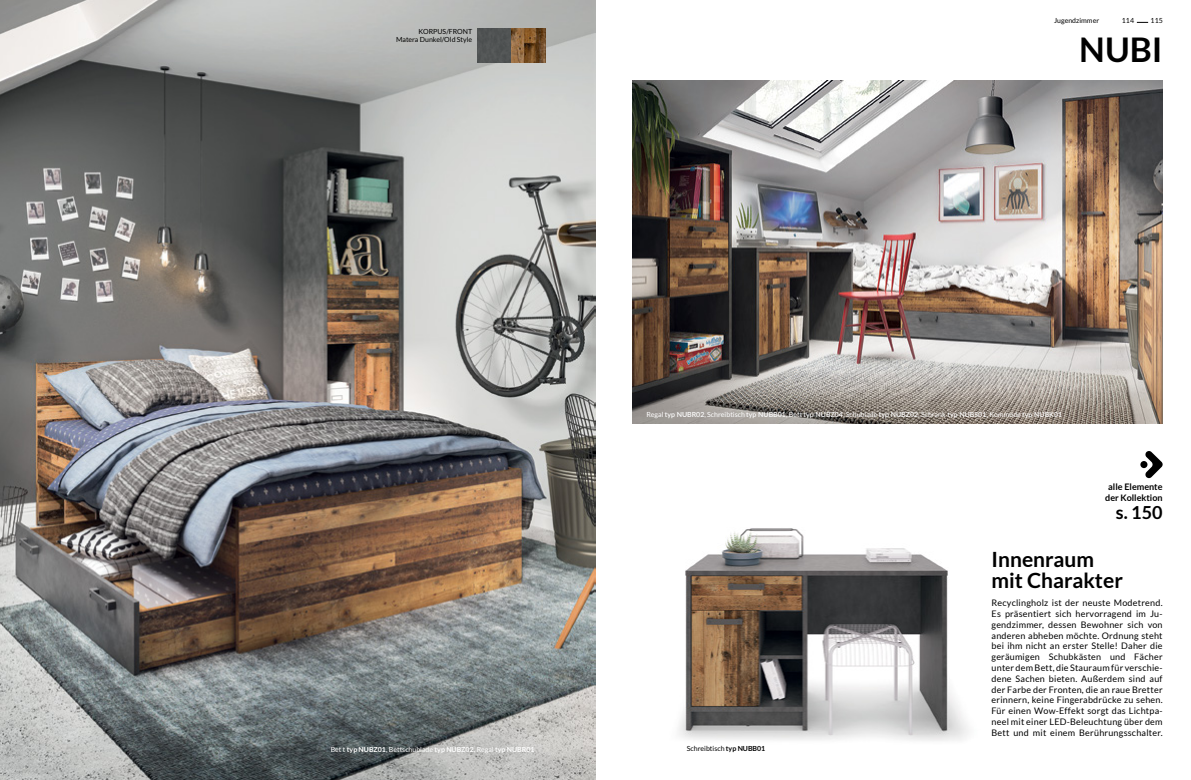
<style>
.page{position:relative;width:1191px;height:780px;background:#fff}
.page>*{position:absolute;margin:0;border:0;box-sizing:border-box;transform-origin:0 0}
.t1{font:700 34px "Lato";color:#000}
.t2{font:700 21px/21px "Lato";color:#000}
.t3{font:700 18px "Lato";color:#000}
.t4{font:9px/10.8px "Lato";letter-spacing:.025em;color:#000;text-align:justify}
.t5{font:700 9px/10.8px "Lato";color:#000;text-align:center}
.t6{font:600 7px "Lato";color:#fff}
.t7{font:7px/8.4px "Lato";color:#000;text-align:right}
.t8{font:700 7px "Lato";color:#fff}
.s1{font-weight:400}
.s2{font-weight:700}
</style>
<div class="page">
<img style="left:678px;top:528px;width:291px;height:213px">
<img style="left:632px;top:81px;width:530px;height:342px">
<img style="left:0;top:0;width:595px;height:780px">
<svg style="left:1145px;top:451px;width:17px;height:27px"></svg>
<div style="left:1140px;top:461px;width:7px;height:7px;background:#000;border-radius:50%"></div>
<img style="left:477px;top:28px;width:69px;height:34px">
<svg style="left:1136px;top:22px;width:12px;height:1px"></svg>
<p class="t7" style="left:396px;top:27px;width:78px">KORPUS/FRONT<br>Matera Dunkel/Old Style</p>
<p class="t7" style="left:1054px;top:16px;width:47px">Jugendzimmer</p>
<p class="t7" style="left:1121px;top:16px;width:14px">114</p>
<p class="t7" style="left:1150px;top:16px;width:14px">115</p>
<h1 class="t1" style="left:1079px;top:30px;width:85px">NUBI</h1>
<p class="t6" style="left:646px;top:409px;width:417px"><span class="s1">Regal</span> typ NUBR02<span class="s1">, Schreibtisch</span> typ NUBB01<span class="s1">, Bett</span> typ NUBZ04<span class="s1">, Schublade</span> typ NUBZ02<span class="s1">, Schrank</span> typ NUBS01, <span class="s1">Kommode</span> typ NUBK01</p>
<p class="t5" style="left:1105px;top:481px;width:59px">alle Elemente der Kollektion</p>
<h3 class="t3" style="left:1115px;top:502px;width:48px">s. 150</h3>
<h2 class="t2" style="left:991px;top:548px;width:133px">Innenraum mit Charakter</h2>
<p class="t4" style="left:991px;top:597px;width:173px">Recyclingholz ist der neuste Modetrend.<br>Es präsentiert sich hervorragend im Ju&shy;gendzimmer, dessen Bewohner sich von anderen abheben möchte. Ordnung steht bei ihm nicht an erster Stelle! Daher die geräumigen Schubkästen und Fächer unter dem Bett, die Stauraum für verschie&shy;dene Sachen bieten. Außerdem sind auf der Farbe der Fronten, die an raue Bretter erinnern, keine Fingerabdrücke zu sehen.<br>Für einen Wow-Effekt sorgt das Lichtpa&shy;neel mit einer LED-Beleuchtung über dem Bett und mit einem Berührungsschalter.</p>
<p class="t8" style="left:331px;top:745px;width:205px"><span class="s1">Bet t</span> typ NUBZ01<span class="s1">, Bettschublade</span> typ NUBZ02, <span class="s1">Regal</span> typ NUBR01</p>
<p class="t7" style="left:687px;top:744px;width:80px">Schreibtisch <span class="s2">typ NUBB01</span></p>
</div>
